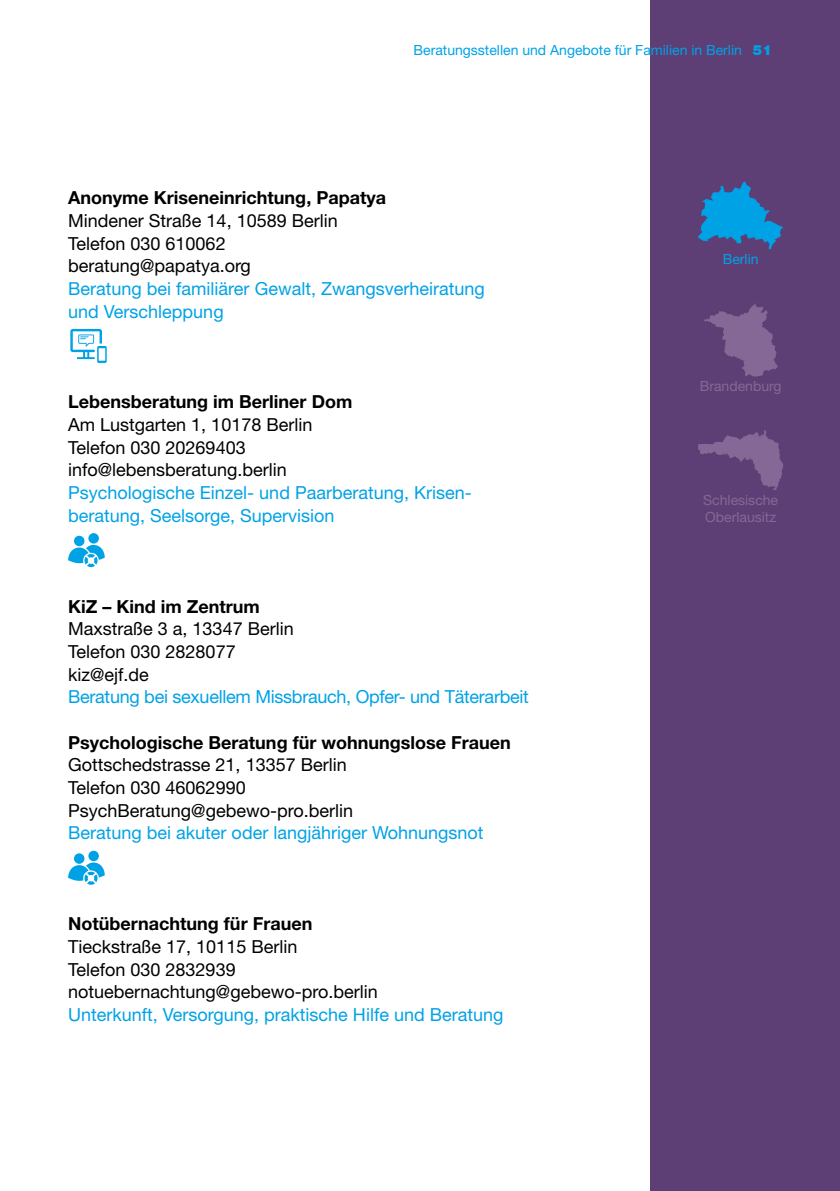
<style>
.page{position:relative;width:840px;height:1191px;background:#fff}
.page>*{position:absolute;margin:0;border:0;box-sizing:border-box;transform-origin:0 0}
._1_Fliesstext_4_Strasse_PLZ_Stadt_Telefon{font:18px "Helvetica Neue LT Pro";color:#000}
._1_Fliesstext_6_HierMachen{font:18px/22.6px "Helvetica Neue LT Pro";color:#00a2e6}
._1_Fliesstext_3_Einrichtung{font:700 18px "Helvetica Neue LT Pro";color:#000}
.t1{font:14px "Helvetica Neue LT Pro";color:#00a2e6}
.t2{font:14px/17px "Helvetica Neue LT Pro";color:#866896}
.s1{font-weight:900}
</style>
<div class="page">
<div style="left:650px;top:0;width:189px;height:1191px;background:#5d3f76"></div>
<svg style="left:698px;top:430px;width:85px;height:60px"></svg>
<svg style="left:704px;top:303px;width:73px;height:74px"></svg>
<svg style="left:698px;top:181px;width:84px;height:68px"></svg>
<svg style="left:70px;top:329px;width:32px;height:23px"></svg>
<div style="left:73px;top:331px;width:26px;height:19px;background:#fff"></div>
<svg style="left:77px;top:334px;width:30px;height:29px"></svg>
<div style="left:88px;top:533px;width:11px;height:10px;background:#00a2e6;border-radius:50%"></div>
<div style="left:74px;top:536px;width:10px;height:10px;background:#00a2e6;border-radius:50%"></div>
<svg style="left:68px;top:545px;width:37px;height:22px"></svg>
<div style="left:88px;top:850px;width:11px;height:11px;background:#00a2e6;border-radius:50%"></div>
<div style="left:74px;top:853px;width:10px;height:11px;background:#00a2e6;border-radius:50%"></div>
<svg style="left:68px;top:862px;width:37px;height:22px"></svg>
<p class="t1" style="left:413px;top:42px;width:359px">Beratungsstellen und Angebote für Familien in Berlin <span class="s1">51</span></p>
<p class="_1_Fliesstext_3_Einrichtung" style="left:68px;top:186px;width:319px">Anonyme Kriseneinrichtung, Papatya</p>
<p class="_1_Fliesstext_4_Strasse_PLZ_Stadt_Telefon" style="left:68px;top:209px;width:271px">Mindener Straße 14, 10589 Berlin</p>
<p class="_1_Fliesstext_4_Strasse_PLZ_Stadt_Telefon" style="left:68px;top:232px;width:159px">Telefon 030 610062</p>
<p class="_1_Fliesstext_4_Strasse_PLZ_Stadt_Telefon" style="left:68px;top:255px;width:184px">beratung@papatya.org</p>
<p class="_1_Fliesstext_6_HierMachen" style="left:68px;top:277px;width:418px">Beratung bei familiärer Gewalt, Zwangsverheiratung und Verschleppung</p>
<p class="_1_Fliesstext_3_Einrichtung" style="left:68px;top:390px;width:285px">Lebensberatung im Berliner Dom</p>
<p class="_1_Fliesstext_4_Strasse_PLZ_Stadt_Telefon" style="left:68px;top:413px;width:246px">Am Lustgarten 1, 10178 Berlin</p>
<p class="_1_Fliesstext_4_Strasse_PLZ_Stadt_Telefon" style="left:68px;top:436px;width:179px">Telefon 030 20269403</p>
<p class="_1_Fliesstext_4_Strasse_PLZ_Stadt_Telefon" style="left:68px;top:459px;width:220px">info@lebensberatung.berlin</p>
<p class="_1_Fliesstext_6_HierMachen" style="left:68px;top:481px;width:403px">Psychologische Einzel- und Paarberatung, Krisen&shy;beratung, Seelsorge, Supervision</p>
<p class="_1_Fliesstext_3_Einrichtung" style="left:68px;top:595px;width:193px">KiZ – Kind im Zentrum</p>
<p class="_1_Fliesstext_4_Strasse_PLZ_Stadt_Telefon" style="left:68px;top:617px;width:227px">Maxstraße 3 a, 13347 Berlin</p>
<p class="_1_Fliesstext_4_Strasse_PLZ_Stadt_Telefon" style="left:68px;top:640px;width:169px">Telefon 030 2828077</p>
<p class="_1_Fliesstext_4_Strasse_PLZ_Stadt_Telefon" style="left:68px;top:663px;width:82px">kiz@ejf.de</p>
<p class="_1_Fliesstext_6_HierMachen" style="left:68px;top:685px;width:462px">Beratung bei sexuellem Missbrauch, Opfer- und Täterarbeit</p>
<p class="_1_Fliesstext_3_Einrichtung" style="left:68px;top:731px;width:444px">Psychologische Beratung für wohnungslose Frauen</p>
<p class="_1_Fliesstext_4_Strasse_PLZ_Stadt_Telefon" style="left:68px;top:754px;width:280px">Gottschedstrasse 21, 13357 Berlin</p>
<p class="_1_Fliesstext_4_Strasse_PLZ_Stadt_Telefon" style="left:68px;top:776px;width:179px">Telefon 030 46062990</p>
<p class="_1_Fliesstext_4_Strasse_PLZ_Stadt_Telefon" style="left:68px;top:799px;width:286px">PsychBeratung@gebewo-pro.berlin</p>
<p class="_1_Fliesstext_6_HierMachen" style="left:68px;top:821px;width:417px">Beratung bei akuter oder langjähriger Wohnungsnot</p>
<p class="_1_Fliesstext_3_Einrichtung" style="left:68px;top:912px;width:246px">Notübernachtung für Frauen</p>
<p class="_1_Fliesstext_4_Strasse_PLZ_Stadt_Telefon" style="left:68px;top:935px;width:231px">Tieckstraße 17, 10115 Berlin</p>
<p class="_1_Fliesstext_4_Strasse_PLZ_Stadt_Telefon" style="left:68px;top:958px;width:169px">Telefon 030 2832939</p>
<p class="_1_Fliesstext_4_Strasse_PLZ_Stadt_Telefon" style="left:68px;top:980px;width:311px">notuebernachtung@gebewo-pro.berlin</p>
<p class="_1_Fliesstext_6_HierMachen" style="left:68px;top:1002px;width:436px">Unterkunft, Versorgung, praktische Hilfe und Beratung</p>
<p class="t1" style="left:722px;top:250px;width:37px">Berlin</p>
<p class="t2" style="left:699px;top:377px;width:83px">Brandenburg</p>
<p class="t2" style="left:702px;top:491px;width:76px">Schlesische<br>Oberlausitz</p>
</div>
